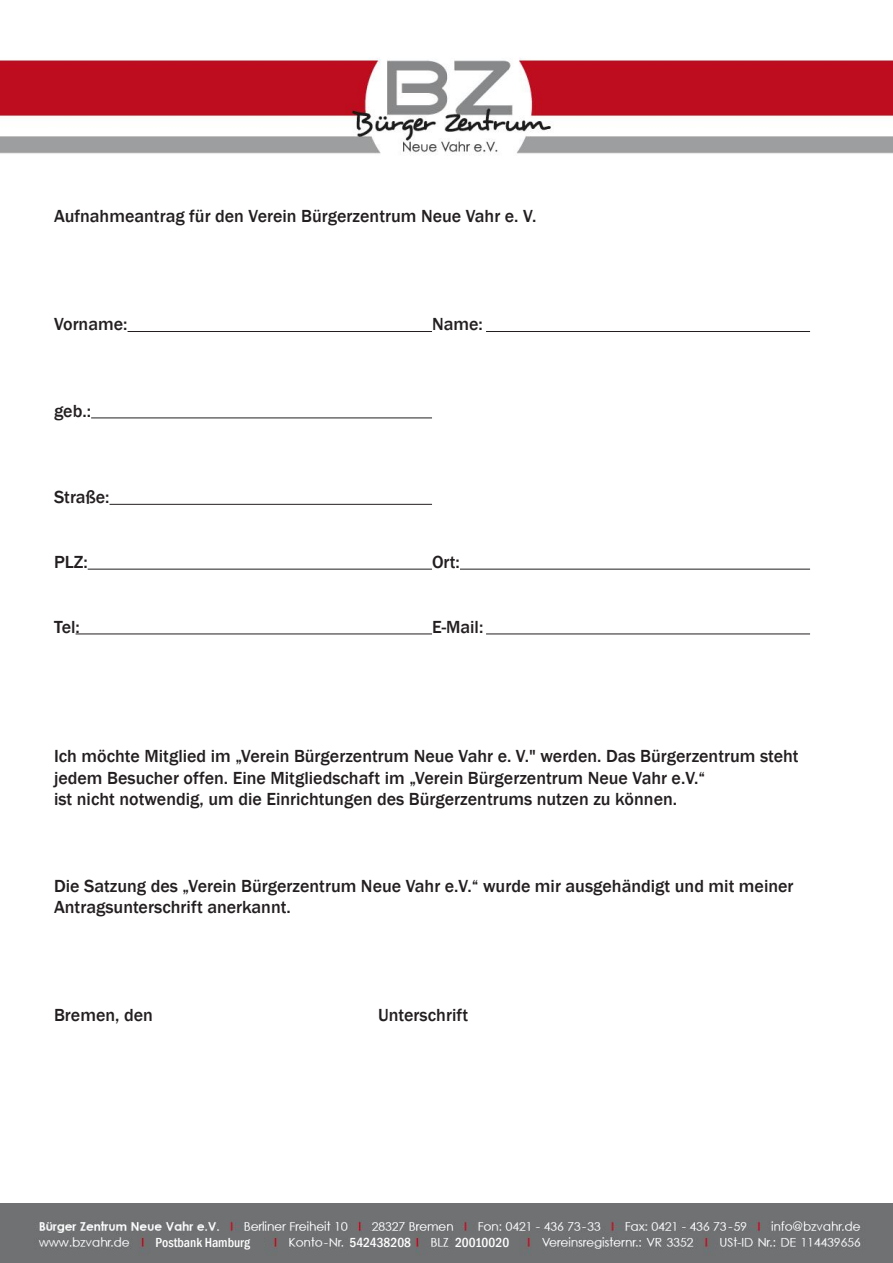
<style>
.page{position:relative;width:893px;height:1263px;background:#fff}
.page>*{position:absolute;margin:0;border:0;box-sizing:border-box;transform-origin:0 0}
.t1{font:500 18px/21.6px "Franklin Gothic";color:#231f20}
.t2{font:18px "Tahoma";color:#000}
.t3{font:500 condensed 13.5px "Franklin Gothic";color:#fff}
</style>
<div class="page">
<img style="left:1px;top:58px;width:892px;height:97px">
<img style="left:1px;top:1203px;width:892px;height:60px">
<div style="left:349px;top:1236px;width:60px;height:15px;background:#707173"></div>
<div style="left:453px;top:1236px;width:66px;height:15px;background:#707173"></div>
<div style="left:156px;top:1236px;width:108px;height:15px;background:#707173"></div>
<hr style="left:128px;top:331px;width:304px;height:1px;background:#231f20">
<hr style="left:486px;top:331px;width:324px;height:1px;background:#231f20">
<hr style="left:91px;top:417px;width:341px;height:1px;background:#231f20">
<hr style="left:110px;top:504px;width:322px;height:1px;background:#231f20">
<hr style="left:88px;top:569px;width:344px;height:1px;background:#231f20">
<hr style="left:460px;top:569px;width:350px;height:1px;background:#231f20">
<hr style="left:76px;top:633px;width:356px;height:1px;background:#231f20">
<hr style="left:486px;top:633px;width:324px;height:1px;background:#231f20">
<p class="t1" style="left:54px;top:206px;width:484px">Aufnahmeantrag für den Verein Bürgerzentrum Neue Vahr e. V.</p>
<p class="t1" style="left:54px;top:314px;width:75px">Vorname:</p>
<p class="t1" style="left:432px;top:314px;width:52px">Name:</p>
<p class="t1" style="left:54px;top:400px;width:39px">geb.:</p>
<p class="t1" style="left:54px;top:486px;width:57px">Straße:</p>
<p class="t1" style="left:54px;top:551px;width:35px">PLZ:</p>
<p class="t1" style="left:432px;top:551px;width:29px">Ort:</p>
<p class="t1" style="left:54px;top:616px;width:27px">Tel:</p>
<p class="t1" style="left:432px;top:616px;width:53px">E-Mail:</p>
<p class="t1" style="left:54px;top:746px;width:746px">Ich möchte Mitglied im „Verein Bürgerzentrum Neue Vahr e. V." werden. Das Bürgerzentrum steht jedem Besucher offen. Eine Mitgliedschaft im „Verein Bürgerzentrum Neue Vahr e.V.“</p>
<p class="t1" style="left:54px;top:789px;width:625px">ist nicht notwendig, um die Einrichtungen des Bürgerzentrums nutzen zu können.</p>
<p class="t2" style="left:106px;top:763px;width:192px">Mit freundlichen Grüßen</p>
<p class="t2" style="left:106px;top:773px;width:192px">Mit freundlichen Grüßen</p>
<p class="t1" style="left:54px;top:875px;width:741px">Die Satzung des „Verein Bürgerzentrum Neue Vahr e.V.“ wurde mir ausgehändigt und mit meiner</p>
<p class="t1" style="left:54px;top:897px;width:238px">Antragsunterschrift anerkannt.</p>
<p class="t2" style="left:106px;top:893px;width:122px">Martin Ploghöft</p>
<p class="t2" style="left:106px;top:904px;width:122px">Martin Ploghöft</p>
<p class="t1" style="left:54px;top:1005px;width:100px">Bremen, den</p>
<p class="t1" style="left:378px;top:1005px;width:92px">Unterschrift</p>
<p class="t3" style="left:156px;top:1234px;width:96px">Postbank Hamburg</p>
<p class="t3" style="left:349px;top:1234px;width:63px">542438208</p>
<p class="t3" style="left:455px;top:1234px;width:56px">20010020</p>
</div>
